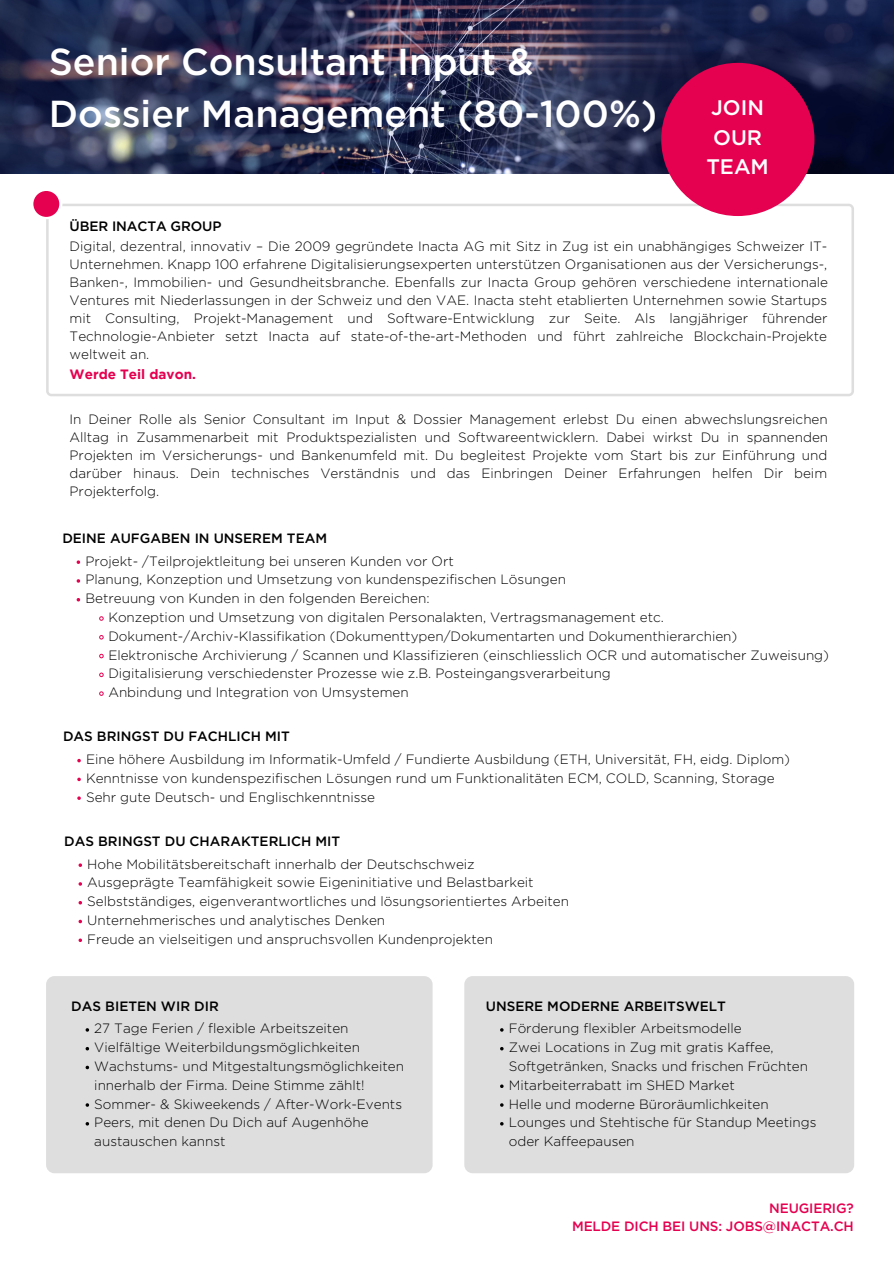
<style>
.page{position:relative;width:894px;height:1264px;background:#fff}
.page>*{position:absolute;margin:0;border:0;box-sizing:border-box;transform-origin:0 0}
.t1{font:500 37.5px/51.8px "Gotham";color:#fff}
.t2{font:500 21px/29.2px "Gotham";color:#fff;text-align:center}
.t3{font:500 13.65px "Gotham";letter-spacing:-.01em;color:#000}
.t4{font:300 13.5px/18.8px "Gotham";color:#000}
.t5{font:500 13.5px "Gotham";color:#000}
.t6{font:500 13.5px/18px "Gotham";letter-spacing:-.01em;color:#e60050;text-align:right}
.t7{font:700 13.5px "Gotham";color:#e60050}
</style>
<div class="page">
<div style="left:46px;top:976px;width:386px;height:197px;background:#dfdede;border-radius:8px"></div>
<div style="left:464px;top:976px;width:389px;height:197px;background:#dfdede;border-radius:8px"></div>
<svg style="left:46px;top:204px;width:807px;height:192px"></svg>
<div style="left:30px;top:188px;width:32px;height:31px;background:#fff;border-radius:50%"></div>
<div style="left:33px;top:191px;width:26px;height:26px;background:#e60050;border-radius:50%"></div>
<svg style="left:77px;top:758px;width:4px;height:4px"></svg>
<svg style="left:77px;top:777px;width:4px;height:4px"></svg>
<svg style="left:77px;top:796px;width:4px;height:4px"></svg>
<svg style="left:78px;top:863px;width:4px;height:4px"></svg>
<svg style="left:78px;top:901px;width:4px;height:3px"></svg>
<svg style="left:78px;top:919px;width:4px;height:4px"></svg>
<svg style="left:78px;top:938px;width:4px;height:4px"></svg>
<svg style="left:77px;top:560px;width:3px;height:4px"></svg>
<svg style="left:99px;top:616px;width:4px;height:4px"></svg>
<svg style="left:99px;top:635px;width:4px;height:4px"></svg>
<svg style="left:99px;top:654px;width:4px;height:4px"></svg>
<svg style="left:99px;top:672px;width:4px;height:5px"></svg>
<svg style="left:99px;top:691px;width:4px;height:4px"></svg>
<img style="left:0;top:0;width:893px;height:173px">
<div style="left:661px;top:63px;width:153px;height:153px;background:#e60050;border-radius:50%"></div>
<h1 class="t1" style="left:49px;top:38px;width:610px">Senior Consultant Input &amp;<br>Dossier Management (80-100%)</h1>
<h2 class="t2" style="left:706px;top:94px;width:64px">JOIN<br>OUR<br>TEAM</h2>
<p class="t3" style="left:70px;top:220px;width:153px">ÜBER INACTA GROUP</p>
<p class="t4" style="left:70px;top:238px;width:759px;line-height:18px;text-align:justify">Digital, dezentral, innovativ – Die 2009 gegründete Inacta AG mit Sitz in Zug ist ein unabhängiges Schweizer IT-Unternehmen. Knapp 100 erfahrene Digitalisierungsexperten unterstützen Organisationen aus der Versicherungs-, Banken-, Immobilien- und Gesundheitsbranche. Ebenfalls zur Inacta Group gehören verschiedene internationale Ventures mit Niederlassungen in der Schweiz und den VAE. Inacta steht etablierten Unternehmen sowie Startups mit Consulting, Projekt-Management und Software-Entwicklung zur Seite. Als langjähriger führender Technologie-Anbieter setzt Inacta auf state-of-the-art-Methoden und führt zahlreiche Blockchain-Projekte weltweit an.</p>
<p class="t7" style="left:70px;top:369px;width:128px">Werde Teil davon.</p>
<p class="t4" style="left:70px;top:411px;width:760px;line-height:18px;text-align:justify">In Deiner Rolle als Senior Consultant im Input &amp; Dossier Management erlebst Du einen abwechslungsreichen Alltag in Zusammenarbeit mit Produktspezialisten und Softwareentwicklern. Dabei wirkst Du in spannenden Projekten im Versicherungs- und Bankenumfeld mit. Du begleitest Projekte vom Start bis zur Einführung und darüber hinaus. Dein technisches Verständnis und das Einbringen Deiner Erfahrungen helfen Dir beim Projekterfolg.</p>
<p class="t5" style="left:62px;top:532px;width:266px">DEINE AUFGABEN IN UNSEREM TEAM</p>
<p class="t4" style="left:85px;top:552px;width:482px">Projekt- /Teilprojektleitung bei unseren Kunden vor Ort<br>Planung, Konzeption und Umsetzung von kundenspezifischen Lösungen<br>Betreuung von Kunden in den folgenden Bereichen:</p>
<p class="t4" style="left:108px;top:608px;width:722px">Konzeption und Umsetzung von digitalen Personalakten, Vertragsmanagement etc.<br>Dokument-/Archiv-Klassifikation (Dokumenttypen/Dokumentarten und Dokumenthierarchien)<br>Elektronische Archivierung / Scannen und Klassifizieren (einschliesslich OCR und automatischer Zuweisung)<br>Digitalisierung verschiedenster Prozesse wie z.B. Posteingangsverarbeitung<br>Anbindung und Integration von Umsystemen</p>
<p class="t5" style="left:63px;top:730px;width:228px">DAS BRINGST DU FACHLICH MIT</p>
<p class="t4" style="left:86px;top:750px;width:705px">Eine höhere Ausbildung im Informatik-Umfeld / Fundierte Ausbildung (ETH, Universität, FH, eidg. Diplom)<br>Kenntnisse von kundenspezifischen Lösungen rund um Funktionalitäten ECM, COLD, Scanning, Storage<br>Sehr gute Deutsch- und Englischkenntnisse</p>
<p class="t5" style="left:64px;top:835px;width:277px">DAS BRINGST DU CHARAKTERLICH MIT</p>
<p class="t4" style="left:87px;top:855px;width:483px">Hohe Mobilitätsbereitschaft innerhalb der Deutschschweiz<br>Ausgeprägte Teamfähigkeit sowie Eigeninitiative und Belastbarkeit Selbstständiges, eigenverantwortliches und lösungsorientiertes Arbeiten Unternehmerisches und analytisches Denken<br>Freude an vielseitigen und anspruchsvollen Kundenprojekten</p>
<p class="t5" style="left:71px;top:999px;width:149px">DAS BIETEN WIR DIR</p>
<p class="t4" style="left:94px;top:1020px;width:311px">27 Tage Ferien / flexible Arbeitszeiten Vielfältige Weiterbildungsmöglichkeiten Wachstums- und Mitgestaltungsmöglichkeiten innerhalb der Firma. Deine Stimme zählt!<br>Sommer- &amp; Skiweekends / After-Work-Events Peers, mit denen Du Dich auf Augenhöhe austauschen kannst</p>
<p class="t5" style="left:485px;top:999px;width:241px">UNSERE MODERNE ARBEITSWELT</p>
<p class="t4" style="left:508px;top:1020px;width:309px">Förderung flexibler Arbeitsmodelle<br>Zwei Locations in Zug mit gratis Kaffee, Softgetränken, Snacks und frischen Früchten Mitarbeiterrabatt im SHED Market<br>Helle und moderne Büroräumlichkeiten Lounges und Stehtische für Standup Meetings oder Kaffeepausen</p>
<p class="t6" style="left:572px;top:1200px;width:283px">NEUGIERIG?<br>MELDE DICH BEI UNS: JOBS@INACTA.CH</p>
</div>
